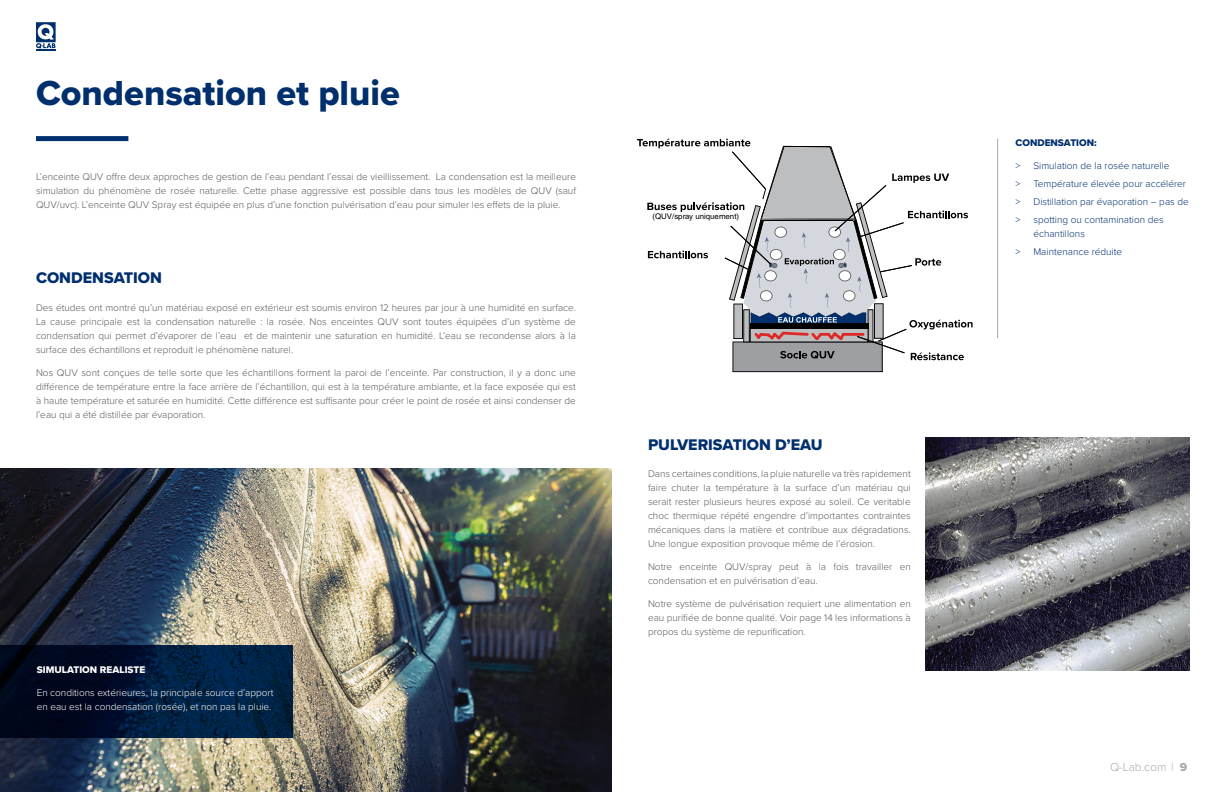
<style>
.page{position:relative;width:1224px;height:792px;background:#fff}
.page>*{position:absolute;margin:0;border:0;box-sizing:border-box;transform-origin:0 0}
.t1{font:36px "Proxima Nova Extrabld";color:#002f6e}
.t2{font:16px "Proxima Nova Extrabld";color:#002f6e}
.t3{font:300 12px "Proxima Nova";color:#a7a9ac}
.t4{font:300 10px/14px "Proxima Nova";color:#58595b;text-align:justify}
.t5{font:300 10px/18px "Proxima Nova";color:#002f6e}
.t6{font:300 10px/14px "Proxima Nova";color:#fff}
.t7{font:10px "Proxima Nova Extrabld";color:#fff}
.t8{font:10px "Proxima Nova Extrabld";color:#002f6e}
.t9{font:7.7px "Helvetica LT Std";color:#000}
.s1{font-family:"Proxima Nova Extrabld";font-weight:400}
</style>
<div class="page">
<svg style="left:36px;top:22px;width:20px;height:28px"></svg>
<img style="left:0;top:468px;width:612px;height:324px">
<svg style="left:0;top:646px;width:292px;height:92px;background:#001633"></svg>
<img style="left:925px;top:437px;width:264px;height:233px">
<div style="left:36px;top:136px;width:92px;height:5px;background:#002f6e"></div>
<svg style="left:637px;top:139px;width:336px;height:233px"></svg>
<hr style="left:997px;top:139px;width:1px;height:199px;background:#a7a9ac">
<h1 class="t1" style="left:36px;top:67px;width:365px">Condensation et pluie</h1>
<p class="t4" style="left:36px;top:169px;width:542px">L’enceinte QUV offre deux approches de gestion de l’eau pendant l’essai de vieillissement. La condensation est la meilleure simulation du phénomène de rosée naturelle. Cette phase aggressive est possible dans tous les modèles de QUV (sauf QUV/uvc). L’enceinte QUV Spray est équipée en plus d’une fonction pulvérisation d’eau pour simuler les effets de la pluie.</p>
<h2 class="t2" style="left:36px;top:266px;width:128px">CONDENSATION</h2>
<p class="t4" style="left:36px;top:300px;width:542px">Des études ont montré qu’un matériau exposé en extérieur est soumis environ 12 heures par jour à une humidité en surface.<br>La cause principale est la condensation naturelle : la rosée. Nos enceintes QUV sont toutes équipées d’un système de condensation qui permet d’évaporer de l’eau et de maintenir une saturation en humidité. L’eau se recondense alors à la surface des échantillons et reproduit le phénomène naturel.</p>
<p class="t4" style="left:36px;top:365px;width:542px">Nos QUV sont conçues de telle sorte que les échantillons forment la paroi de l’enceinte. Par construction, il y a donc une différence de température entre la face arrière de l’échantillon, qui est à la température ambiante, et la face exposée qui est à haute température et saturée en humidité. Cette différence est suffisante pour créer le point de rosée et ainsi condenser de l’eau qui a été distillée par évaporation.</p>
<p class="t7" style="left:37px;top:663px;width:110px">SIMULATION REALISTE</p>
<p class="t6" style="left:37px;top:685px;width:238px">En conditions extérieures, la principale source d’apport en eau est la condensation (rosée), et non pas la pluie.</p>
<p class="t9" style="left:653px;top:212px;width:88px">(QUV/spray uniquement)</p>
<h2 class="t2" style="left:648px;top:432px;width:176px">PULVERISATION D’EAU</h2>
<p class="t4" style="left:648px;top:466px;width:264px">Dans certaines conditions, la pluie naturelle va très rapidement faire chuter la température à la surface d’un matériau qui serait rester plusieurs heures exposé au soleil. Ce veritable choc thermique répété engendre d’importantes contraintes mécaniques dans la matière et contribue aux dégradations.<br>Une longue exposition provoque même de l’érosion.</p>
<p class="t4" style="left:648px;top:559px;width:264px">Notre enceinte QUV/spray peut à la fois travailler en condensation et en pulvérisation d’eau.</p>
<p class="t4" style="left:648px;top:596px;width:264px">Notre système de pulvérisation requiert une alimentation en eau purifiée de bonne qualité. Voir page 14 les informations à propos du système de repurification.</p>
<p class="t8" style="left:1015px;top:136px;width:83px">CONDENSATION:</p>
<p class="t5" style="left:1015px;top:156px;width:175px">&gt; Simulation de la rosée naturelle<br>&gt; Température élevée pour accélérer &gt; Distillation par évaporation – pas de &gt; spotting ou contamination des</p>
<p class="t5" style="left:1015px;top:224px;width:108px;text-indent:18px">échantillons<br>&gt; Maintenance réduite</p>
<p class="t3" style="left:1110px;top:758px;width:79px">Q-Lab.com | <span class="s1">9</span></p>
</div>
